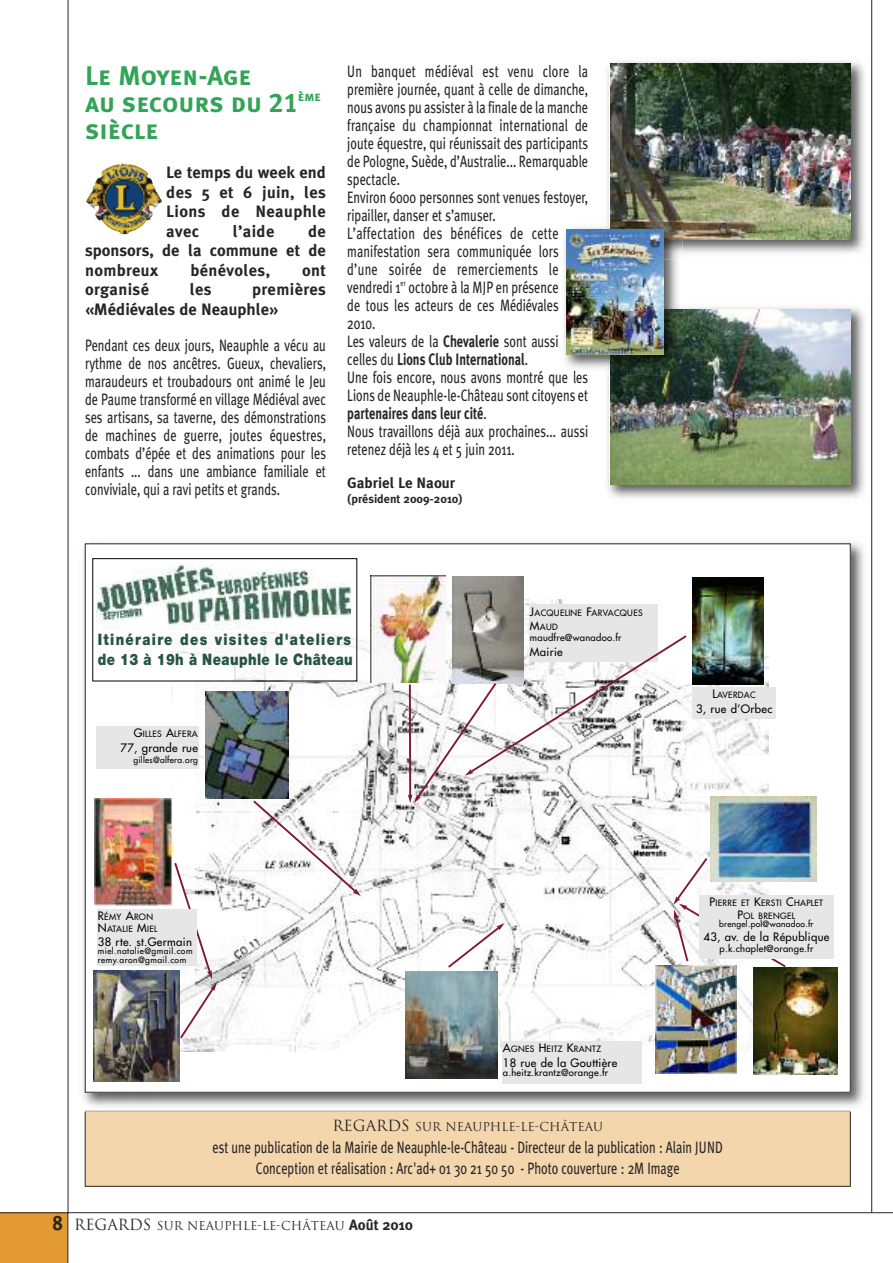
<style>
.page{position:relative;width:893px;height:1263px;background:#fff}
.page>*{position:absolute;margin:0;border:0;box-sizing:border-box;transform-origin:0 0}
.t1{font:27px/27px "Meta Plus Bold Caps";color:#32a457}
.t2{font:16.5px/18px "Meta Plus";color:#272627;text-align:center;scale:.75 1}
.t3{font:700 16.5px/19.5px "Meta Plus";letter-spacing:.02em;color:#272627;text-align:justify}
.t4{font:700 16.5px/19.5px "Meta Plus";color:#272627}
.t5{font:900 15.9px/19.5px "Helvetica Neue";letter-spacing:.1em;color:#275541;scale:.83 1}
.t6{font:700 15px "Meta Plus";color:#272627}
.t7{font:12px "Trajan";color:#272627}
.t8{font:700 12px "Meta Plus";color:#272627}
.t9{font:11.4px "Futura";letter-spacing:.03em;color:#000}
.t10{font:9.45px "Futura";letter-spacing:.03em;color:#000}
.t11{font:8.55px/12px "Futura";letter-spacing:.04em;color:#000}
.s1{font-weight:700}
.s2{font-size:11.4px}
.s3{font-size:15px}
.s4{font-family:"Meta Plus";font-weight:700;font-size:21px}
.s5{font-family:"Meta Plus";font-weight:700;font-size:15px}
</style>
<div class="page">
<div style="left:0;top:1212px;width:68px;height:51px;background:#e39a33"></div>
<hr style="left:68px;top:1212px;width:825px;height:1px;background:#272627">
<hr style="left:68px;top:0;width:1px;height:1213px;background:#272627">
<hr style="left:871px;top:0;width:1px;height:1213px;background:#272627">
<div style="left:85px;top:1111px;width:765px;height:75px;background:#f4d6ad"></div>
<img style="left:83px;top:542px;width:781px;height:570px">
<img style="left:85px;top:1111px;width:765px;height:1px">
<div style="left:85px;top:544px;width:765px;height:548px;background:#fff"></div>
<img style="left:172px;top:600px;width:597px;height:451px">
<img style="left:406px;top:972px;width:92px;height:107px">
<svg style="left:446px;top:923px;width:59px;height:47px"></svg>
<div style="left:502px;top:1041px;width:140px;height:42px;background:#e6e6e6"></div>
<img style="left:93px;top:971px;width:86px;height:111px">
<img style="left:94px;top:798px;width:78px;height:107px">
<svg style="left:173px;top:861px;width:44px;height:179px"></svg>
<img style="left:206px;top:692px;width:83px;height:106px">
<div style="left:97px;top:726px;width:102px;height:43px;background:#e6e6e6"></div>
<svg style="left:251px;top:798px;width:110px;height:98px"></svg>
<div style="left:97px;top:909px;width:99px;height:57px;background:#e6e6e6"></div>
<img style="left:370px;top:575px;width:75px;height:107px">
<img style="left:656px;top:966px;width:80px;height:107px">
<img style="left:753px;top:968px;width:85px;height:106px">
<img style="left:710px;top:796px;width:107px;height:86px">
<img style="left:453px;top:576px;width:71px;height:57px">
<svg style="left:673px;top:856px;width:115px;height:113px"></svg>
<div style="left:529px;top:605px;width:128px;height:57px;background:#e6e6e6"></div>
<img style="left:692px;top:577px;width:72px;height:107px">
<svg style="left:408px;top:633px;width:281px;height:170px"></svg>
<div style="left:97px;top:564px;width:257px;height:68px;background:#fff"></div>
<img style="left:97px;top:564px;width:253px;height:65px">
<div style="left:692px;top:687px;width:84px;height:31px;background:#e6e6e6"></div>
<div style="left:92px;top:558px;width:265px;height:123px;border:1px solid #000"></div>
<div style="left:699px;top:895px;width:135px;height:64px;background:#e6e6e6"></div>
<img style="left:86px;top:164px;width:76px;height:70px">
<img style="left:607px;top:61px;width:258px;height:192px">
<img style="left:611px;top:64px;width:239px;height:175px">
<img style="left:607px;top:307px;width:258px;height:191px">
<img style="left:611px;top:309px;width:239px;height:176px">
<img style="left:564px;top:227px;width:114px;height:147px">
<img style="left:603px;top:223px;width:80px;height:36px">
<svg style="left:609px;top:223px;width:2px;height:7px"></svg>
<img style="left:611px;top:223px;width:72px;height:16px">
<img style="left:603px;top:302px;width:80px;height:72px">
<img style="left:566px;top:230px;width:97px;height:125px">
<h1 class="t1" style="left:85px;top:62px;width:238px">Le Moyen-Age<br>au secours du 21<sup>ème </sup>siècle</h1>
<p class="t3" style="left:166px;top:163px;width:161px">Le temps du week end des 5 et 6 juin, les Lions de Neauphle avec</p>
<p class="t3" style="left:85px;top:221px;width:242px;text-indent:223px">de sponsors, de la commune et de nombreux</p>
<p class="t3" style="left:233px;top:221px;width:43px">l’aide</p>
<p class="t3" style="left:190px;top:260px;width:81px">bénévoles,</p>
<p class="t3" style="left:302px;top:260px;width:25px">ont</p>
<p class="t4" style="left:85px;top:280px;width:242px;text-indent:167px">premières «Médiévales de Neauphle»</p>
<p class="t2" style="left:85px;top:336px;width:323px;text-align:justify">Pendant ces deux jours, Neauphle a vécu au rythme de nos ancêtres. Gueux, chevaliers, maraudeurs et troubadours ont animé le Jeu de Paume transformé en village Médiéval avec ses artisans, sa taverne, des démonstrations de machines de guerre, joutes équestres, combats d’épée et des animations pour les enfants ... dans une ambiance familiale et conviviale, qui a ravi petits et grands.</p>
<p class="t3" style="left:85px;top:280px;width:66px">organisé</p>
<p class="t3" style="left:190px;top:280px;width:23px">les</p>
<p class="t2" style="left:347px;top:62px;width:323px;text-align:left">Un banquet médiéval est venu clore la première journée, quant à celle de dimanche, nous avons pu assister à la finale de la manche française du championnat international de joute équestre, qui réunissait des participants de Pologne, Suède, d’Australie... Remarquable spectacle.<br>Environ 6000 personnes sont venues festoyer, ripailler, danser et s’amuser.<br>L’affectation des bénéfices de cette manifestation sera communiquée lors d’une soirée de remerciements le vendredi 1<sup>er</sup> octobre à la MJP en présence<br>de tous les acteurs de ces Médiévales 2010.<br>Les valeurs de la <span class="s1">Chevalerie</span> sont aussi celles du <span class="s1">Lions Club International</span>.<br>Une fois encore, nous avons montré que les Lions de Neauphle-le-Château sont citoyens et <span class="s1">partenaires dans leur cité</span>.<br>Nous travaillons déjà aux prochaines... aussi retenez déjà les 4 et 5 juin 2011.</p>
<p class="t6" style="left:347px;top:474px;width:109px">Gabriel Le Naour</p>
<p class="t8" style="left:347px;top:492px;width:117px">(président 2009-2010)</p>
<p class="t5" style="left:98px;top:631px;width:309px">Itinéraire des visites d'ateliers de 13 à 19h à Neauphle le Château</p>
<p class="t11" style="left:134px;top:728px;width:66px"><span class="s2">G</span>ILLES <span class="s2">A</span>LFERA</p>
<p class="t9" style="left:120px;top:742px;width:79px">77, grande rue</p>
<p class="t11" style="left:134px;top:754px;width:66px">gilles@alfera.org</p>
<p class="t11" style="left:98px;top:911px;width:61px"><span class="s2">R</span>ÉMY <span class="s2">A</span>RON<br><span class="s2">N</span>ATALIE <span class="s2">M</span>IEL</p>
<p class="t9" style="left:98px;top:936px;width:96px">38 rte. st.Germain</p>
<p class="t11" style="left:98px;top:947px;width:96px;line-height:8.6px">miel.natalie@gmail.com remy.aron@gmail.com</p>
<p class="t11" style="left:530px;top:605px;width:114px;line-height:14.9px"><span class="s2">J</span>ACQUELINE <span class="s2">F</span>ARVACQUES<br><span class="s2">M</span>AUD</p>
<p class="t10" style="left:530px;top:633px;width:93px">maudfre@wanadoo.fr</p>
<p class="t9" style="left:530px;top:646px;width:34px">Mairie</p>
<p class="t11" style="left:712px;top:690px;width:45px"><span class="s2">L</span>AVERDAC</p>
<p class="t9" style="left:696px;top:703px;width:78px">3, rue d’Orbec</p>
<p class="t11" style="left:503px;top:1043px;width:100px"><span class="s2">A</span>GNES <span class="s2">H</span>EITZ <span class="s2">K</span>RANTZ</p>
<p class="t9" style="left:503px;top:1057px;width:116px">18 rue de la Gouttière</p>
<p class="t10" style="left:503px;top:1068px;width:107px">a.heitz.krantz@orange.fr</p>
<p class="t11" style="left:710px;top:897px;width:115px;line-height:12.9px;text-align:center"><span class="s2">P</span>IERRE ET <span class="s2">K</span>ERSTI <span class="s2">C</span>HAPLET<br><span class="s2">P</span>OL BRENGEL</p>
<p class="t11" style="left:719px;top:918px;width:96px">brengel.pol@wanadoo.fr</p>
<p class="t9" style="left:703px;top:931px;width:127px">43, av. de la République</p>
<p class="t10" style="left:720px;top:944px;width:95px">p.k.chaplet@orange.fr</p>
<p class="t7" style="left:332px;top:1120px;width:272px"><span class="s3">REGARDS</span> SUR NEAUPHLE-LE-CHÂTEAU</p>
<p class="t2" style="left:212px;top:1136px;width:682px;line-height:21.6px">est une publication de la Mairie de Neauphle-le-Château - Directeur de la publication : Alain JUND<br>Conception et réalisation : Arc'ad+ 01 30 21 50 50 - Photo couverture : 2M Image</p>
<p class="t7" style="left:53px;top:1219px;width:362px"><span class="s4">8</span> <span class="s3">REGARDS</span> SUR NEAUPHLE-LE-CHÂTEAU <span class="s5">Août 2010</span></p>
</div>
